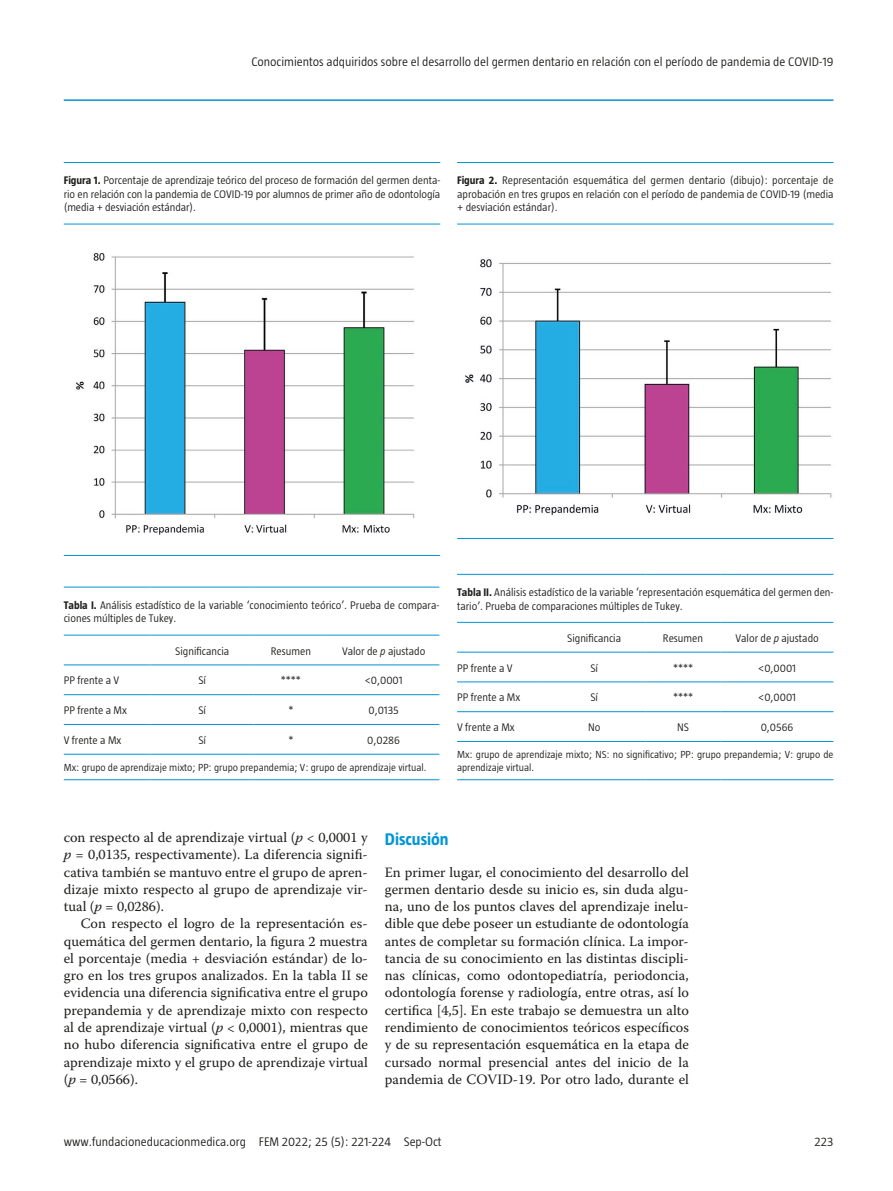
<style>
.page{position:relative;width:893px;height:1191px;background:#fff}
.page>*{position:absolute;margin:0;border:0;box-sizing:border-box;transform-origin:0 0}
.B__Títol_1{font:700 17.25px "Taz";color:#0095d5}
.B__Base_1er_p{font:14.25px/17.2px "Warnock Pro";color:#1d1d1b;text-align:justify}
.B__Base{font:14.25px/17.2px "Warnock Pro";color:#1d1d1b;text-align:justify}
.t1{font:300 12.75px "Taz";color:#1d1d1b}
.E__Peu_de_foto{font:300 11.25px/13.5px "Taz";color:#1d1d1b;text-align:justify}
.E__Títol_taula{font:300 11.25px/13.5px "Taz";color:#1d1d1b}
.E__Text_taules{font:300 11.25px "Taz";color:#1d1d1b}
.E__font___peu_taula{font:300 10.5px/12.8px "Taz";color:#1d1d1b}
.s1{font-weight:700}
.s2{font-style:italic}
</style>
<div class="page">
<hr style="left:64px;top:99px;width:769px;height:2px;background:#0095d5">
<hr style="left:64px;top:555px;width:376px;height:1px;background:#0095d5">
<hr style="left:64px;top:162px;width:376px;height:1px;background:#0095d5">
<hr style="left:64px;top:224px;width:376px;height:1px;background:#0095d5">
<img style="left:75px;top:253px;width:340px;height:282px">
<hr style="left:457px;top:538px;width:376px;height:1px;background:#0095d5">
<hr style="left:457px;top:162px;width:377px;height:1px;background:#0095d5">
<hr style="left:457px;top:224px;width:377px;height:1px;background:#0095d5">
<img style="left:465px;top:259px;width:367px;height:256px">
<hr style="left:64px;top:664px;width:87px;height:1px;background:#0095d5">
<hr style="left:151px;top:664px;width:103px;height:1px;background:#0095d5">
<hr style="left:254px;top:664px;width:74px;height:1px;background:#0095d5">
<hr style="left:328px;top:664px;width:111px;height:1px;background:#0095d5">
<hr style="left:64px;top:694px;width:87px;height:1px;background:#0095d5">
<hr style="left:151px;top:694px;width:103px;height:1px;background:#0095d5">
<hr style="left:254px;top:694px;width:74px;height:1px;background:#0095d5">
<hr style="left:328px;top:694px;width:111px;height:1px;background:#0095d5">
<hr style="left:64px;top:724px;width:87px;height:1px;background:#0095d5">
<hr style="left:151px;top:724px;width:103px;height:1px;background:#0095d5">
<hr style="left:254px;top:724px;width:74px;height:1px;background:#0095d5">
<hr style="left:328px;top:724px;width:111px;height:1px;background:#0095d5">
<hr style="left:64px;top:587px;width:87px;height:1px;background:#0095d5">
<hr style="left:151px;top:587px;width:103px;height:1px;background:#0095d5">
<hr style="left:254px;top:587px;width:74px;height:1px;background:#0095d5">
<hr style="left:328px;top:587px;width:111px;height:1px;background:#0095d5">
<hr style="left:64px;top:635px;width:87px;height:1px;background:#0095d5">
<hr style="left:151px;top:635px;width:103px;height:1px;background:#0095d5">
<hr style="left:254px;top:635px;width:74px;height:1px;background:#0095d5">
<hr style="left:328px;top:635px;width:111px;height:1px;background:#0095d5">
<hr style="left:64px;top:754px;width:87px;height:1px;background:#0095d5">
<hr style="left:151px;top:754px;width:103px;height:1px;background:#0095d5">
<hr style="left:254px;top:754px;width:74px;height:1px;background:#0095d5">
<hr style="left:328px;top:754px;width:111px;height:1px;background:#0095d5">
<hr style="left:64px;top:779px;width:87px;height:1px;background:#0095d5">
<hr style="left:151px;top:779px;width:103px;height:1px;background:#0095d5">
<hr style="left:254px;top:779px;width:74px;height:1px;background:#0095d5">
<hr style="left:328px;top:779px;width:111px;height:1px;background:#0095d5">
<hr style="left:457px;top:652px;width:86px;height:1px;background:#0095d5">
<hr style="left:543px;top:652px;width:102px;height:1px;background:#0095d5">
<hr style="left:645px;top:652px;width:76px;height:1px;background:#0095d5">
<hr style="left:721px;top:652px;width:112px;height:1px;background:#0095d5">
<hr style="left:457px;top:681px;width:86px;height:1px;background:#0095d5">
<hr style="left:543px;top:681px;width:102px;height:1px;background:#0095d5">
<hr style="left:645px;top:681px;width:76px;height:1px;background:#0095d5">
<hr style="left:721px;top:681px;width:112px;height:1px;background:#0095d5">
<hr style="left:457px;top:711px;width:86px;height:1px;background:#0095d5">
<hr style="left:543px;top:711px;width:102px;height:1px;background:#0095d5">
<hr style="left:645px;top:711px;width:76px;height:1px;background:#0095d5">
<hr style="left:721px;top:711px;width:112px;height:1px;background:#0095d5">
<hr style="left:457px;top:574px;width:86px;height:1px;background:#0095d5">
<hr style="left:543px;top:574px;width:102px;height:1px;background:#0095d5">
<hr style="left:645px;top:574px;width:76px;height:1px;background:#0095d5">
<hr style="left:721px;top:574px;width:112px;height:1px;background:#0095d5">
<hr style="left:457px;top:622px;width:86px;height:1px;background:#0095d5">
<hr style="left:543px;top:622px;width:102px;height:1px;background:#0095d5">
<hr style="left:645px;top:622px;width:76px;height:1px;background:#0095d5">
<hr style="left:721px;top:622px;width:112px;height:1px;background:#0095d5">
<hr style="left:457px;top:741px;width:86px;height:1px;background:#0095d5">
<hr style="left:543px;top:741px;width:102px;height:1px;background:#0095d5">
<hr style="left:645px;top:741px;width:76px;height:1px;background:#0095d5">
<hr style="left:721px;top:741px;width:112px;height:1px;background:#0095d5">
<hr style="left:457px;top:779px;width:86px;height:1px;background:#0095d5">
<hr style="left:543px;top:779px;width:102px;height:1px;background:#0095d5">
<hr style="left:645px;top:779px;width:76px;height:1px;background:#0095d5">
<hr style="left:721px;top:779px;width:112px;height:1px;background:#0095d5">
<p class="t1" style="left:251px;top:54px;width:584px">Conocimientos adquiridos sobre el desarrollo del germen dentario en relación con el período de pandemia de COVID-19</p>
<p class="E__Peu_de_foto" style="left:64px;top:174px;width:378px"><span class="s1">Figura 1.</span> Porcentaje de aprendizaje teórico del proceso de formación del germen denta&shy;rio en relación con la pandemia de COVID-19 por alumnos de primer año de odontología (media + desviación estándar).</p>
<p class="E__Peu_de_foto" style="left:457px;top:174px;width:378px"><span class="s1">Figura 2.</span> Representación esquemática del germen dentario (dibujo): porcentaje de aprobación en tres grupos en relación con el período de pandemia de COVID-19 (media + desviación estándar).</p>
<p class="E__Títol_taula" style="left:64px;top:598px;width:377px"><span class="s1">Tabla I.</span> Análisis estadístico de la variable ‘conocimiento teórico’. Prueba de compara&shy;ciones múltiples de Tukey.</p>
<p class="E__Text_taules" style="left:175px;top:644px;width:55px">Significancia</p>
<p class="E__Text_taules" style="left:271px;top:644px;width:42px">Resumen</p>
<p class="E__Text_taules" style="left:342px;top:644px;width:85px">Valor de <span class="s2">p</span> ajustado</p>
<p class="E__Text_taules" style="left:64px;top:674px;width:57px">PP frente a V</p>
<p class="E__Text_taules" style="left:198px;top:674px;width:9px">Sí</p>
<p class="E__Text_taules" style="left:281px;top:674px;width:22px">****</p>
<p class="E__Text_taules" style="left:365px;top:674px;width:39px">&lt;0,0001</p>
<p class="E__Text_taules" style="left:64px;top:704px;width:65px">PP frente a Mx</p>
<p class="E__Text_taules" style="left:198px;top:704px;width:9px">Sí</p>
<p class="E__Text_taules" style="left:288px;top:704px;width:7px">*</p>
<p class="E__Text_taules" style="left:368px;top:704px;width:32px">0,0135</p>
<p class="E__Text_taules" style="left:64px;top:733px;width:59px">V frente a Mx</p>
<p class="E__Text_taules" style="left:198px;top:733px;width:9px">Sí</p>
<p class="E__Text_taules" style="left:288px;top:733px;width:7px">*</p>
<p class="E__Text_taules" style="left:367px;top:733px;width:34px">0,0286</p>
<p class="E__font___peu_taula" style="left:64px;top:761px;width:364px">Mx: grupo de aprendizaje mixto; PP: grupo prepandemia; V: grupo de aprendizaje virtual.</p>
<p class="E__Títol_taula" style="left:457px;top:585px;width:378px"><span class="s1">Tabla II.</span> Análisis estadístico de la variable ‘representación esquemática del germen den&shy;tario’. Prueba de comparaciones múltiples de Tukey.</p>
<p class="E__Text_taules" style="left:567px;top:631px;width:55px">Significancia</p>
<p class="E__Text_taules" style="left:663px;top:631px;width:42px">Resumen</p>
<p class="E__Text_taules" style="left:735px;top:631px;width:85px">Valor de <span class="s2">p</span> ajustado</p>
<p class="E__Text_taules" style="left:457px;top:661px;width:57px">PP frente a V</p>
<p class="E__Text_taules" style="left:590px;top:661px;width:9px">Sí</p>
<p class="E__Text_taules" style="left:673px;top:661px;width:22px">****</p>
<p class="E__Text_taules" style="left:758px;top:661px;width:39px">&lt;0,0001</p>
<p class="E__Text_taules" style="left:457px;top:691px;width:65px">PP frente a Mx</p>
<p class="E__Text_taules" style="left:590px;top:691px;width:9px">Sí</p>
<p class="E__Text_taules" style="left:673px;top:691px;width:22px">****</p>
<p class="E__Text_taules" style="left:758px;top:691px;width:39px">&lt;0,0001</p>
<p class="E__Text_taules" style="left:457px;top:721px;width:59px">V frente a Mx</p>
<p class="E__Text_taules" style="left:588px;top:721px;width:14px">No</p>
<p class="E__Text_taules" style="left:677px;top:721px;width:13px">NS</p>
<p class="E__Text_taules" style="left:761px;top:721px;width:34px">0,0566</p>
<p class="E__font___peu_taula" style="left:457px;top:748px;width:378px">Mx: grupo de aprendizaje mixto; NS: no significativo; PP: grupo prepandemia; V: grupo de aprendizaje virtual.</p>
<p class="B__Base_1er_p" style="left:64px;top:828px;width:306px">con respecto al de aprendizaje virtual (<span class="s2">p</span> &lt; 0,0001 y <span class="s2">p</span> = 0,0135, respectivamente). La diferencia signifi&shy;cativa también se mantuvo entre el grupo de apren&shy;dizaje mixto respecto al grupo de aprendizaje vir&shy;tual (<span class="s2">p</span> = 0,0286).</p>
<p class="B__Base" style="left:64px;top:915px;width:306px;text-indent:17px">Con respecto el logro de la representación es&shy;quemática del germen dentario, la figura 2 muestra el porcentaje (media + desviación estándar) de lo&shy;gro en los tres grupos analizados. En la tabla II se evidencia una diferencia significativa entre el grupo prepandemia y de aprendizaje mixto con respecto al de aprendizaje virtual (<span class="s2">p</span> &lt; 0,0001), mientras que no hubo diferencia significativa entre el grupo de aprendizaje mixto y el grupo de aprendizaje virtual (<span class="s2">p</span> = 0,0566).</p>
<p class="B__Títol_1" style="left:385px;top:829px;width:65px">Discusión</p>
<p class="B__Base_1er_p" style="left:385px;top:863px;width:306px">En primer lugar, el conocimiento del desarrollo del germen dentario desde su inicio es, sin duda algu&shy;na, uno de los puntos claves del aprendizaje inelu&shy;dible que debe poseer un estudiante de odontología antes de completar su formación clínica. La impor&shy;tancia de su conocimiento en las distintas discipli&shy;nas clínicas, como odontopediatría, periodoncia, odontología forense y radiología, entre otras, así lo certifica [4,5]. En este trabajo se demuestra un alto rendimiento de conocimientos teóricos específicos y de su representación esquemática en la etapa de cursado normal presencial antes del inicio de la pandemia de COVID-19. Por otro lado, durante el</p>
<p class="t1" style="left:64px;top:1134px;width:379px">www.fundacioneducacionmedica.org FEM 2022; 25 (5): 221-224 Sep-Oct</p>
<p class="t1" style="left:814px;top:1134px;width:20px">223</p>
</div>
